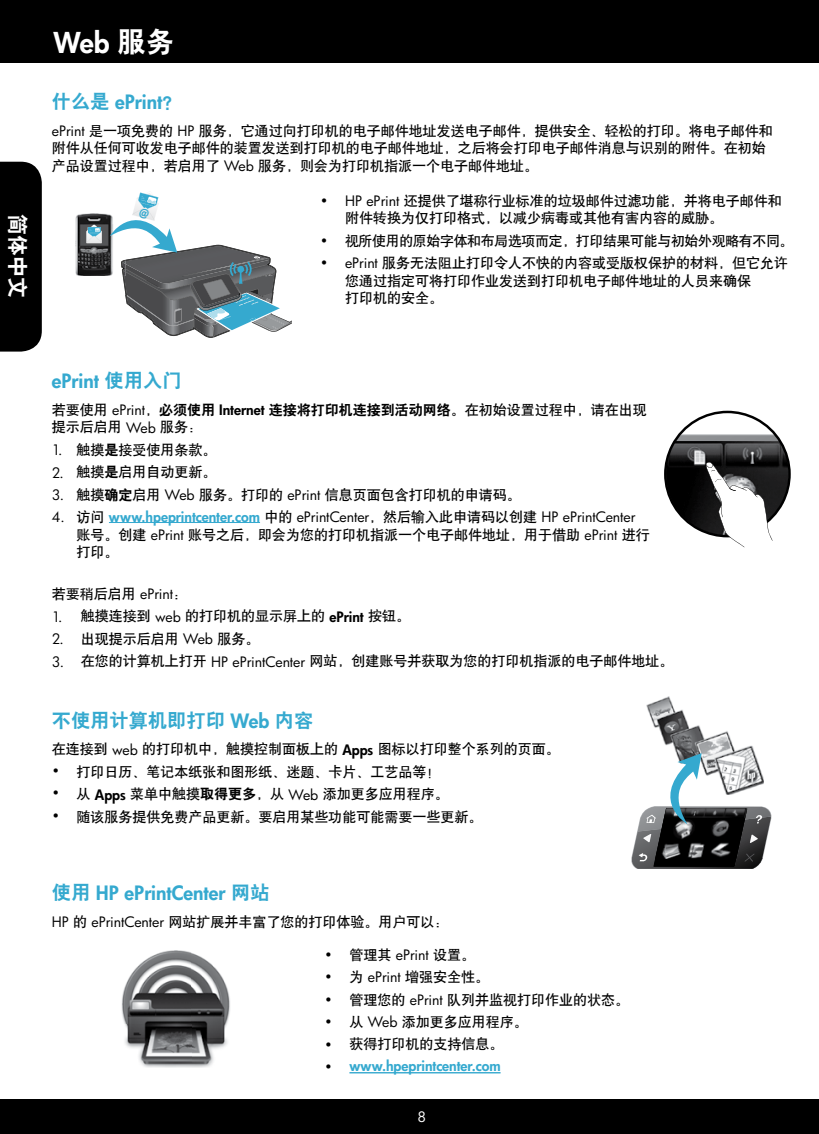
<style>
.page{position:relative;width:819px;height:1134px;background:#fff}
.page>*{position:absolute;margin:0;border:0;box-sizing:border-box;transform-origin:0 0}
.t1{font:800 28px "HP Futura";color:#fff}
.t2{font:21px "H Yb 2 gj";color:#fff}
.t3{font:800 19.25px "HP Futura";color:#35a9cf}
.t4{font:19.25px "H Yb 2 gj";color:#35a9cf}
.t5{font:14px/17.5px "H Yb 1 gj";color:#000}
.t6{font:14px "HP Futura";letter-spacing:-.005em;color:#000}
.t7{font:14px "H Yb 1 gj";letter-spacing:-.02em;color:#000}
.t8{font:800 14px "HP Futura";color:#35a9cf}
.t9{font:14px "HP Futura";color:#fff}
.s1{font-family:"H Yb 2 gj";font-weight:400}
.s2{font-family:"HP Futura"}
.s3{font-family:"HP Futura";font-weight:800}
.s4{font-family:"H Yb 2 gj"}
.s5{font-family:"H Yb 1 gj"}
.s6{font-weight:800;color:#35a9cf}
.s7{color:#000}
</style>
<div class="page">
<div style="left:0;top:0;width:819px;height:62px;background:#000"></div>
<div style="left:0;top:1099px;width:819px;height:35px;background:#000"></div>
<img style="left:121px;top:950px;width:109px;height:117px">
<img style="left:647px;top:697px;width:108px;height:56px">
<svg style="left:631px;top:753px;width:141px;height:116px"></svg>
<svg style="left:664px;top:411px;width:127px;height:137px"></svg>
<img style="left:75px;top:213px;width:35px;height:63px">
<svg style="left:87px;top:225px;width:15px;height:18px"></svg>
<hr style="left:349px;top:1072px;width:152px;height:1px;background:#35a9cf">
<hr style="left:109px;top:522px;width:151px;height:1px;background:#35a9cf">
<div style="left:0;top:162px;width:42px;height:190px;background:#000"></div>
<svg style="left:110px;top:192px;width:181px;height:146px"></svg>
<h2 class="t2" style="left:28px;top:214px;width:85px;rotate:90deg">简体中文</h2>
<h1 class="t1" style="left:54px;top:23px;width:122px">Web <span class="s1">服务</span></h1>
<h3 class="t3" style="left:52px;top:89px;width:131px"><span class="s1">什么是</span> ePrint<span class="s1">？</span></h3>
<p class="t5" style="left:52px;top:122px;width:722px"><span class="s2">ePrint</span> 是一项免费的 <span class="s2">HP</span> 服务，它通过向打印机的电子邮件地址发送电子邮件，提供安全、轻松的打印。将电子邮件和附件从任何可收发电子邮件的装置发送到打印机的电子邮件地址，之后将会打印电子邮件消息与识别的附件。在初始产品设置过程中，若启用了 <span class="s2">Web</span> 服务，则会为打印机指派一个电子邮件地址。</p>
<p class="t5" style="left:345px;top:192px;width:438px;text-indent:-25px"><span class="s3">•</span> <span class="s2">HP ePrint</span> 还提供了堪称行业标准的垃圾邮件过滤功能，并将电子邮件和附件转换为仅打印格式，以减少病毒或其他有害内容的威胁。</p>
<p class="t7" style="left:320px;top:233px;width:475px"><span class="s3">•</span> 视所使用的原始字体和布局选项而定，打印结果可能与初始外观略有不同。</p>
<p class="t5" style="left:345px;top:254px;width:445px;text-indent:-25px"><span class="s3">•</span> <span class="s2">ePrint</span> 服务无法阻止打印令人不快的内容或受版权保护的材料，但它允许您通过指定可将打印作业发送到打印机电子邮件地址的人员来确保<br>打印机的安全。</p>
<h3 class="t3" style="left:52px;top:368px;width:131px">ePrint <span class="s1">使用入门</span></h3>
<p class="t5" style="left:52px;top:401px;width:596px">若要使用 <span class="s2">ePrint</span>，<span class="s4">必须使用</span> <span class="s3">Internet</span> <span class="s4">连接将打印机连接到活动网络</span>。在初始设置过程中，请在出现提示后启用 <span class="s2">Web</span> 服务：</p>
<p class="t5" style="left:52px;top:441px;width:166px"><span class="s2">1.</span> 触摸<span class="s4">是</span>接受使用条款。</p>
<p class="t5" style="left:52px;top:463px;width:166px"><span class="s2">2.</span> 触摸<span class="s4">是</span>启用自动更新。</p>
<p class="t5" style="left:52px;top:486px;width:470px"><span class="s2">3.</span> 触摸<span class="s4">确定</span>启用 <span class="s2">Web</span> 服务。打印的 <span class="s2">ePrint</span> 信息页面包含打印机的申请码。</p>
<p class="t6" style="left:52px;top:508px;width:585px">4. <span class="s5">访问</span> <span class="s6">www.hpeprintcenter.com</span> <span class="s5">中的</span> ePrintCenter<span class="s5">，然后输入此申请码以创建</span> HP ePrintCenter</p>
<p class="t5" style="left:77px;top:526px;width:575px">账号。创建 <span class="s2">ePrint</span> 账号之后，即会为您的打印机指派一个电子邮件地址，用于借助 <span class="s2">ePrint</span> 进行打印。</p>
<p class="t5" style="left:52px;top:585px;width:137px">若要稍后启用 <span class="s2">ePrint</span>：</p>
<p class="t5" style="left:52px;top:607px;width:360px"><span class="s2">1.</span> 触摸连接到 <span class="s2">web</span> 的打印机的显示屏上的 <span class="s3">ePrint</span> 按钮。</p>
<p class="t5" style="left:52px;top:630px;width:209px"><span class="s2">2.</span> 出现提示后启用 <span class="s2">Web</span> 服务。</p>
<p class="t5" style="left:52px;top:652px;width:623px"><span class="s2">3.</span> 在您的计算机上打开 <span class="s2">HP ePrintCenter</span> 网站，创建账号并获取为您的打印机指派的电子邮件地址。</p>
<h3 class="t4" style="left:52px;top:710px;width:263px">不使用计算机即打印 <span class="s3">Web</span> 内容</h3>
<p class="t5" style="left:52px;top:740px;width:509px">在连接到 <span class="s2">web</span> 的打印机中，触摸控制面板上的 <span class="s3">Apps</span> 图标以打印整个系列的页面。</p>
<p class="t5" style="left:52px;top:763px;width:390px"><span class="s3">•</span> 打印日历、笔记本纸张和图形纸、迷题、卡片、工艺品等！</p>
<p class="t5" style="left:52px;top:785px;width:398px"><span class="s3">•</span> 从 <span class="s3">Apps</span> 菜单中触摸<span class="s4">取得更多</span>，从 <span class="s2">Web</span> 添加更多应用程序。</p>
<p class="t5" style="left:52px;top:808px;width:432px"><span class="s3">•</span> 随该服务提供免费产品更新。要启用某些功能可能需要一些更新。</p>
<h3 class="t3" style="left:52px;top:880px;width:219px"><span class="s1">使用</span> HP ePrintCenter <span class="s1">网站</span></h3>
<p class="t5" style="left:52px;top:913px;width:398px"><span class="s2">HP</span> 的 <span class="s2">ePrintCenter</span> 网站扩展并丰富了您的打印体验。用户可以：</p>
<p class="t5" style="left:325px;top:946px;width:152px"><span class="s3">•</span> 管理其 <span class="s2">ePrint</span> 设置。</p>
<p class="t5" style="left:325px;top:968px;width:166px"><span class="s3">•</span> 为 <span class="s2">ePrint</span> 增强安全性。</p>
<p class="t5" style="left:325px;top:991px;width:306px"><span class="s3">•</span> 管理您的 <span class="s2">ePrint</span> 队列并监视打印作业的状态。</p>
<p class="t5" style="left:325px;top:1013px;width:205px"><span class="s3">•</span> 从 <span class="s2">Web</span> 添加更多应用程序。</p>
<p class="t5" style="left:325px;top:1036px;width:180px"><span class="s3">•</span> 获得打印机的支持信息。</p>
<p class="t8" style="left:325px;top:1056px;width:177px"><span class="s7">•</span> www.hpeprintcenter.com</p>
<p class="t9" style="left:418px;top:1108px;width:10px">8</p>
</div>
